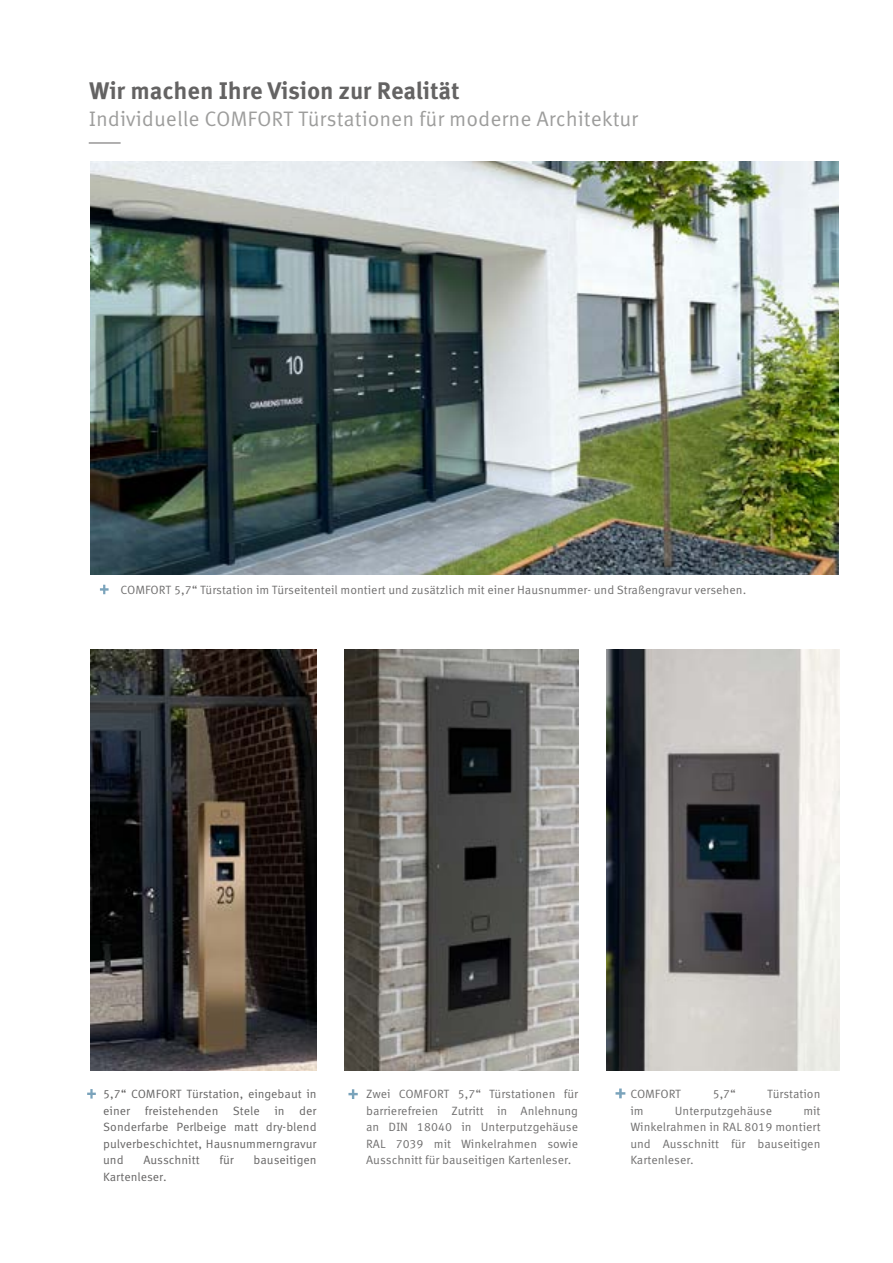
<style>
.page{position:relative;width:893px;height:1263px;background:#fff}
.page>*{position:absolute;margin:0;border:0;box-sizing:border-box;transform-origin:0 0}
.t1{font:700 24px "Meta Correspondence Pro";letter-spacing:-.01em;color:#646363}
.t2{font:21px "Meta Correspondence Pro";color:#9d9d9c}
.t3{font:12px/16.5px "Meta Correspondence Pro";color:#706f6f;text-align:justify}
.t4{font:12px/16.5px "Meta Correspondence Pro";color:#646363;text-align:justify}
</style>
<div class="page">
<img style="left:90px;top:162px;width:749px;height:412px">
<img style="left:90px;top:650px;width:227px;height:421px">
<svg style="left:87px;top:1089px;width:9px;height:9px"></svg>
<img style="left:345px;top:649px;width:233px;height:422px">
<svg style="left:348px;top:1089px;width:10px;height:10px"></svg>
<img style="left:606px;top:649px;width:233px;height:422px">
<svg style="left:615px;top:1088px;width:10px;height:10px"></svg>
<svg style="left:100px;top:585px;width:9px;height:9px"></svg>
<hr style="left:89px;top:143px;width:32px;height:1px;background:#646363">
<h1 class="t1" style="left:89px;top:72px;width:372px">Wir machen Ihre Vision zur Realität</h1>
<h2 class="t2" style="left:89px;top:103px;width:550px">Individuelle COMFORT Türstationen für moderne Architektur</h2>
<p class="t3" style="left:121px;top:581px;width:627px">COMFORT 5,7“ Türstation im Türseitenteil montiert und zusätzlich mit einer Hausnummer- und Straßengravur versehen.</p>
<p class="t4" style="left:103px;top:1085px;width:215px">5,7“ COMFORT Türstation, eingebaut in einer freistehenden Stele in der Sonderfarbe Perlbeige matt dry-blend pulverbeschichtet, Hausnummerngravur und</p>
<p class="t4" style="left:143px;top:1151px;width:58px">Ausschnitt</p>
<p class="t4" style="left:219px;top:1151px;width:16px">für</p>
<p class="t4" style="left:254px;top:1151px;width:65px">bauseitigen</p>
<p class="t4" style="left:103px;top:1167px;width:65px">Kartenleser.</p>
<p class="t3" style="left:366px;top:1085px;width:213px">Zwei COMFORT 5,7“ Türstationen für barrierefreien Zutritt in Anlehnung an DIN 18040 in Unterputzgehäuse RAL 7039 mit Winkelrahmen sowie Ausschnitt für bauseitigen Kartenleser.</p>
<p class="t3" style="left:630px;top:1085px;width:52px">COMFORT</p>
<p class="t3" style="left:713px;top:1085px;width:25px">5,7“</p>
<p class="t3" style="left:767px;top:1085px;width:55px">Türstation</p>
<p class="t3" style="left:630px;top:1101px;width:15px">im</p>
<p class="t3" style="left:675px;top:1101px;width:99px">Unterputzgehäuse</p>
<p class="t3" style="left:630px;top:1101px;width:192px;text-indent:173px">mit Winkelrahmen in RAL 8019 montiert und Ausschnitt für bauseitigen Kartenleser.</p>
</div>
